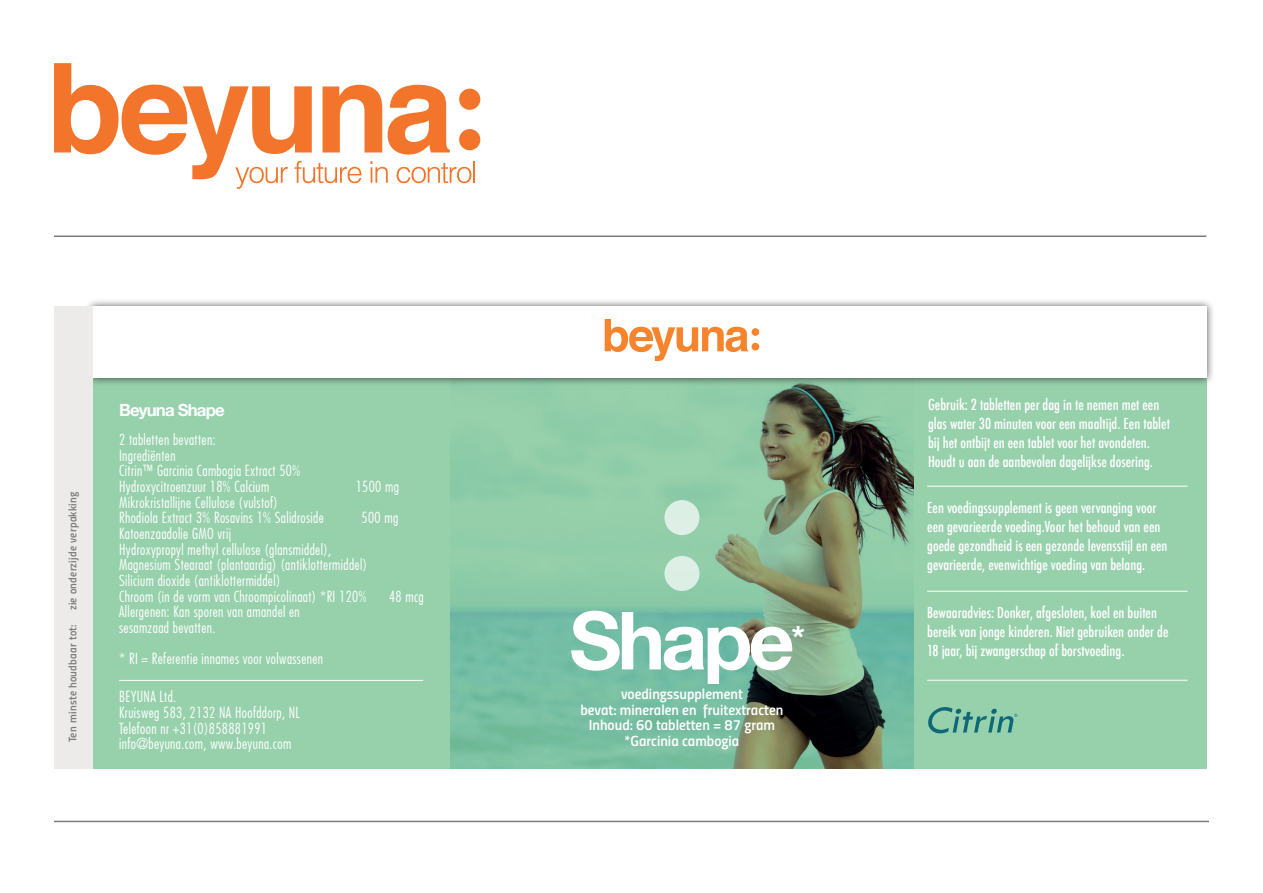
<style>
.page{position:relative;width:1263px;height:893px;background:#fff}
.page>*{position:absolute;margin:0;border:0;box-sizing:border-box;transform-origin:0 0}
.t1{font:700 80.4px "Helvetica Neue";letter-spacing:-.05em;color:#fff}
.t2{font:700 33.45px "Helvetica Neue";color:#fff}
.t3{font:700 16.8px "Helvetica Neue";letter-spacing:-.05em;color:#fff}
.t4{font:300 14.7px/15.6px "Futura";letter-spacing:.025em;color:#fff}
.t5{font:500 condensed 14.7px/19px "Futura";color:#fff}
.t6{font:14.7px/15.6px "Titillium Semibold Upright";color:#fff;text-align:center}
.t7{font:11.1px "Titillium Semibold Upright";letter-spacing:.025em;color:#7c7c7e}
</style>
<div class="page">
<hr style="left:54px;top:235px;width:1152px;height:2px;background:#7c7c7e">
<svg style="left:54px;top:63px;width:426px;height:126px"></svg>
<hr style="left:473px;top:161px;width:2px;height:22px;background:#f3752c">
<hr style="left:54px;top:821px;width:1155px;height:1px;background:#7c7c7e">
<svg style="left:93px;top:386px;width:1113px;height:382px;background:#8bc3a1"></svg>
<svg style="left:664px;top:500px;width:35px;height:91px;background:#bee1cc"></svg>
<div style="left:85px;top:298px;width:1130px;height:88px;background:#231f20;opacity:.75"></div>
<div style="left:93px;top:306px;width:1113px;height:72px;background:#fff"></div>
<div style="left:54px;top:306px;width:39px;height:462px;background:#edeaea"></div>
<svg style="left:928px;top:707px;width:89px;height:26px;background:#70b39d"></svg>
<hr style="left:927px;top:680px;width:260px;height:1px;background:#fff">
<hr style="left:927px;top:591px;width:260px;height:1px;background:#fff">
<hr style="left:927px;top:486px;width:260px;height:1px;background:#fff">
<svg style="left:605px;top:319px;width:154px;height:42px"></svg>
<hr style="left:119px;top:680px;width:304px;height:1px;background:#fff">
<p class="t7" style="left:64px;top:742px;width:252px;rotate:-90deg">Ten minste houdbaar tot: zie onderzijde verpakking</p>
<p class="t3" style="left:119px;top:397px;width:107px">Beyuna Shape</p>
<p class="t4" style="left:119px;top:432px;width:182px">2 tabletten bevatten:<br>Ingrediënten<br>Citrin™ Garcinia Cambogia Extract 50%<br>Hydroxycitroenzuur 18% Calcium</p>
<p class="t4" style="left:356px;top:479px;width:45px">1500 mg</p>
<p class="t4" style="left:119px;top:494px;width:206px">Mikrokristallijne Cellulose (vulstof)<br>Rhodiola Extract 3% Rosavins 1% Salidroside</p>
<p class="t4" style="left:362px;top:510px;width:38px">500 mg</p>
<p class="t4" style="left:119px;top:525px;width:249px">Katoenzaadolie GMO vrij<br>Hydroxypropyl methyl cellulose (glansmiddel), Magnesium Stearaat (plantaardig) (antiklottermiddel)<br>Silicium dioxide (antiklottermiddel)<br>Chroom (in de vorm van Chroompicolinaat) *RI 120%</p>
<p class="t4" style="left:389px;top:588px;width:36px">48 mcg</p>
<p class="t4" style="left:119px;top:604px;width:182px">Allergenen: Kan sporen van amandel en sesamzaad bevatten.</p>
<p class="t4" style="left:119px;top:651px;width:205px">* RI = Referentie innames voor volwassenen</p>
<p class="t4" style="left:119px;top:689px;width:182px">BEYUNA Ltd.<br>Kruisweg 583, 2132 NA Hoofddorp, NL<br>Telefoon nr +31(0)858881991 info@beyuna.com, www.beyuna.com</p>
<h1 class="t1" style="left:569px;top:578px;width:227px">Shape</h1>
<p class="t6" style="left:580px;top:685px;width:204px">voedingssupplement<br>bevat: mineralen en fruitextracten<br>Inhoud: 60 tabletten = 87 gram *Garcinia cambogia</p>
<h2 class="t2" style="left:791px;top:612px;width:15px">*</h2>
<p class="t5" style="left:928px;top:396px;width:243px">Gebruik: 2 tabletten per dag in te nemen met een glas water 30 minuten voor een maaltijd. Een tablet bij het ontbijt en een tablet voor het avondeten.<br>Houdt u aan de aanbevolen dagelijkse dosering.</p>
<p class="t5" style="left:927px;top:498px;width:242px">Een voedingssupplement is geen vervanging voor een gevarieerde voeding.Voor het behoud van een goede gezondheid is een gezonde levensstijl en een gevarieerde, evenwichtige voeding van belang.</p>
<p class="t5" style="left:927px;top:603px;width:243px">Bewaaradvies: Donker, afgesloten, koel en buiten bereik van jonge kinderen. Niet gebruiken onder de<br>18 jaar, bij zwangerschap of borstvoeding.</p>
</div>
